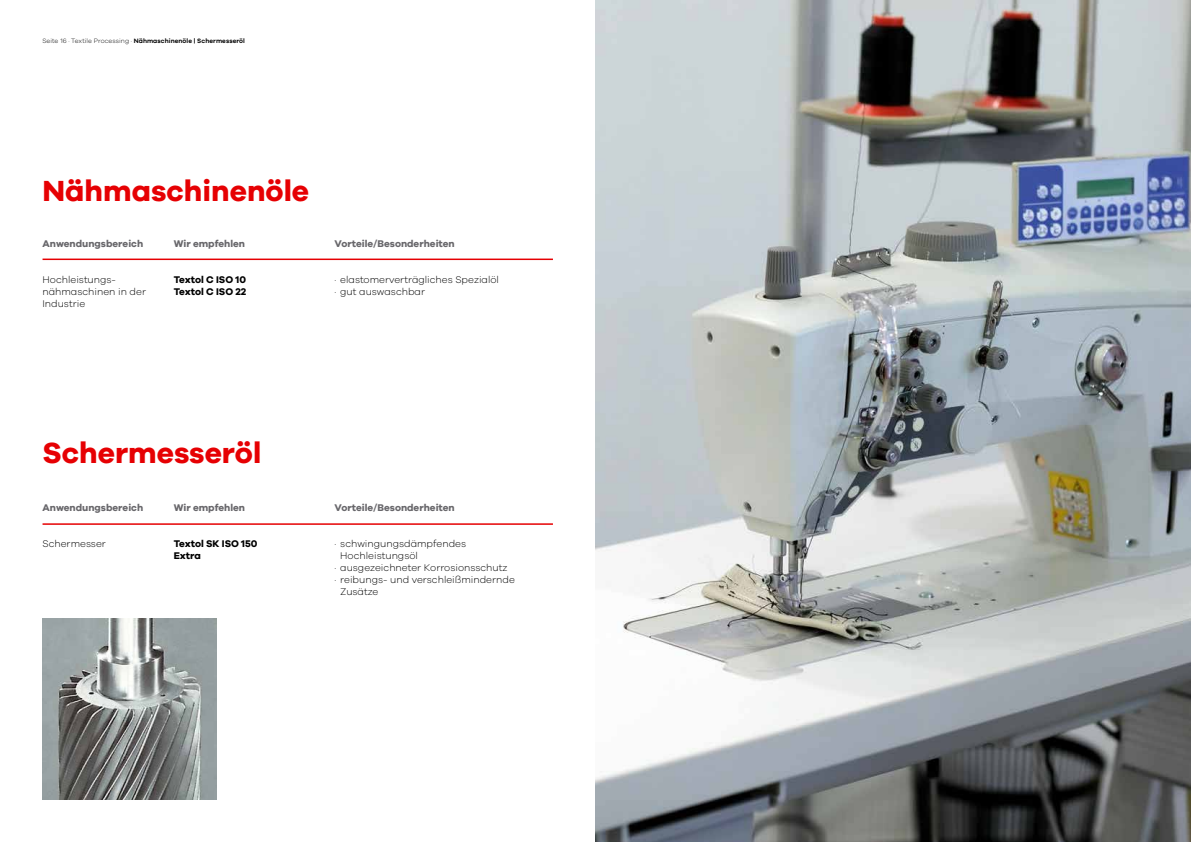
<style>
.page{position:relative;width:1191px;height:842px;background:#fff}
.page>*{position:absolute;margin:0;border:0;box-sizing:border-box;transform-origin:0 0}
.t1{font:700 30px "Galano Grotesque";color:#e60003}
.t2{font:300 10px/12px "Galano Grotesque";color:#000}
.t3{font:700 10px "Galano Grotesque";color:#68676b}
.t4{font:700 10px/12px "Galano Grotesque";color:#000}
.t5{font:600 6.5px "Galano Grotesque";letter-spacing:.01em;color:#000}
.s1{font-weight:300}
</style>
<div class="page">
<img style="left:43px;top:619px;width:174px;height:180px">
<img style="left:595px;top:0;width:596px;height:842px">
<hr style="left:43px;top:259px;width:510px;height:1px;background:#e60003">
<hr style="left:43px;top:523px;width:510px;height:2px;background:#e60003">
<p class="t5" style="left:43px;top:37px;width:204px"><span class="s1">Seite 16 · Textile Processing ·</span> Nähmaschinenöle | Schermesseröl</p>
<h1 class="t1" style="left:43px;top:172px;width:268px">Nähmaschinenöle</h1>
<p class="t3" style="left:43px;top:238px;width:102px">Anwendungsbereich</p>
<p class="t2" style="left:43px;top:274px;width:105px">Hochleistungs&shy;nähmaschinen in der<br>Industrie</p>
<p class="t3" style="left:174px;top:238px;width:73px">Wir empfehlen</p>
<p class="t4" style="left:174px;top:274px;width:74px">Textol C ISO 10<br>Textol C ISO 22</p>
<p class="t3" style="left:334px;top:238px;width:122px">Vorteile/Besonderheiten</p>
<p class="t2" style="left:334px;top:274px;width:166px">· elastomerverträgliches Spezialöl · gut auswaschbar</p>
<h1 class="t1" style="left:43px;top:435px;width:220px">Schermesseröl</h1>
<p class="t3" style="left:43px;top:502px;width:102px">Anwendungsbereich</p>
<p class="t2" style="left:43px;top:538px;width:65px">Schermesser</p>
<p class="t3" style="left:174px;top:502px;width:73px">Wir empfehlen</p>
<p class="t4" style="left:174px;top:538px;width:85px">Textol SK ISO 150<br>Extra</p>
<p class="t3" style="left:334px;top:502px;width:122px">Vorteile/Besonderheiten</p>
<p class="t2" style="left:334px;top:538px;width:133px">· schwingungsdämpfendes</p>
<p class="t2" style="left:340px;top:550px;width:79px">Hochleistungsöl</p>
<p class="t2" style="left:334px;top:562px;width:174px">· ausgezeichneter Korrosionsschutz</p>
<p class="t2" style="left:334px;top:574px;width:182px">· reibungs- und verschleißmindernde</p>
<p class="t2" style="left:340px;top:586px;width:40px">Zusätze</p>
</div>
